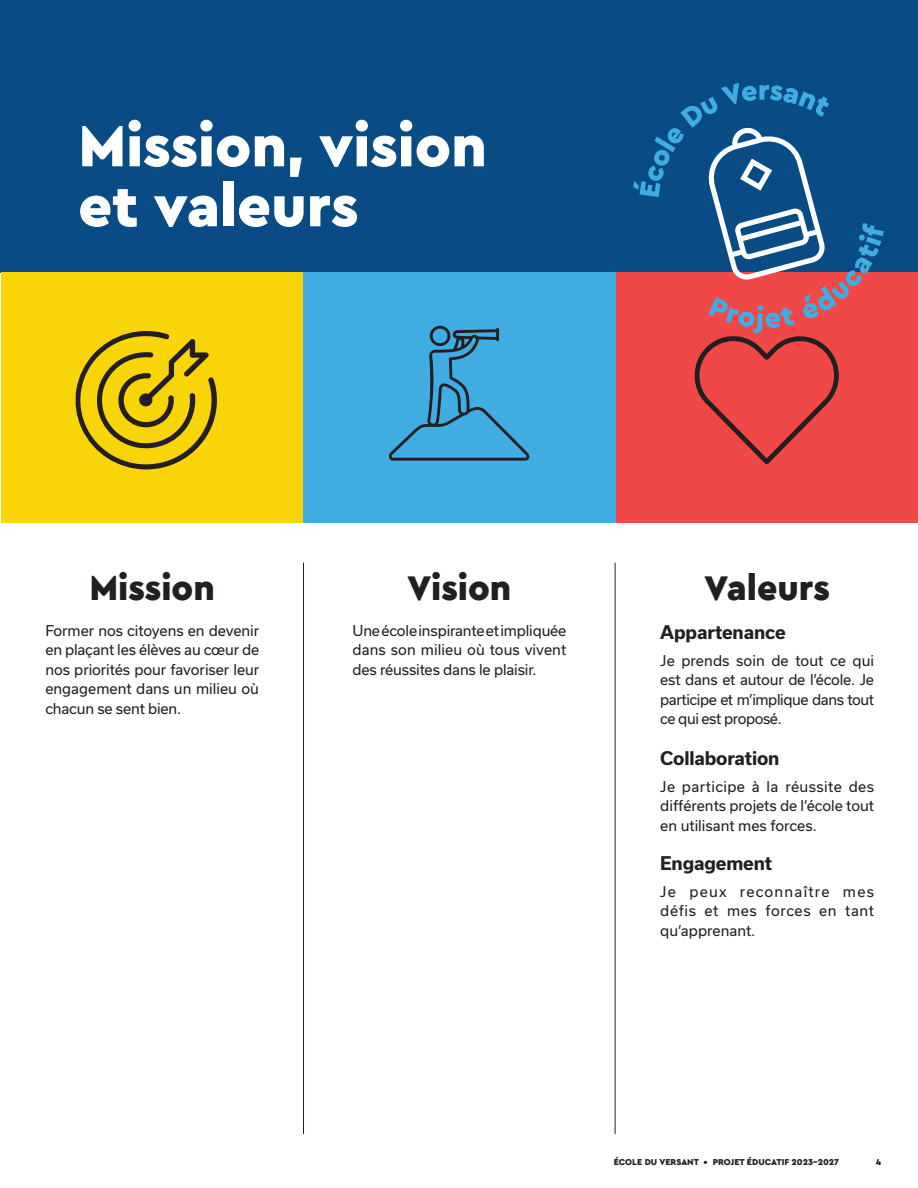
<style>
.page{position:relative;width:918px;height:1188px;background:#fff}
.page>*{position:absolute;margin:0;border:0;box-sizing:border-box;transform-origin:0 0}
.Titres{font:900 60px/60px "Cera Pro";color:#fff}
.Petit_titre{font:900 36px "Cera Pro";color:#231f20}
.Gros_texte_courant{font:700 18px "Usual";letter-spacing:-.01em;color:#231f20}
.Texte_courant{font:14.25px/19.5px "Usual";color:#231f20;text-align:justify}
.t1{font:900 9px "Cera Pro";color:#231f20}
</style>
<div class="page">
<div style="left:0;top:0;width:918px;height:272px;background:#094b85"></div>
<div style="left:1px;top:272px;width:302px;height:251px;background:#f8d409"></div>
<div style="left:615px;top:272px;width:303px;height:251px;background:#ef4847"></div>
<div style="left:303px;top:272px;width:312px;height:251px;background:#40ade2"></div>
<svg style="left:389px;top:325px;width:141px;height:136px"></svg>
<svg style="left:75px;top:331px;width:142px;height:138px"></svg>
<hr style="left:303px;top:563px;width:1px;height:571px;background:#231f20">
<hr style="left:615px;top:563px;width:1px;height:571px;background:#231f20">
<svg style="left:633px;top:83px;width:251px;height:381px"></svg>
<p class="Titres" style="left:78px;top:116px;width:410px">Mission, vision et valeurs</p>
<p class="Petit_titre" style="left:90px;top:560px;width:127px">Mission</p>
<p class="Petit_titre" style="left:407px;top:560px;width:105px">Vision</p>
<p class="Texte_courant" style="left:352px;top:621px;width:215px">Une école inspirante et impliquée dans son milieu où tous vivent des réussites dans le plaisir.</p>
<p class="Petit_titre" style="left:705px;top:560px;width:127px">Valeurs</p>
<p class="Texte_courant" style="left:45px;top:621px;width:215px">Former nos citoyens en devenir en plaçant les élèves au cœur de nos priorités pour favoriser leur engagement dans un milieu où chacun se sent bien.</p>
<p class="Gros_texte_courant" style="left:660px;top:622px;width:127px">Appartenance</p>
<p class="Texte_courant" style="left:660px;top:651px;width:215px">Je prends soin de tout ce qui est dans et autour de l’école. Je participe et m’implique dans tout ce qui est proposé.</p>
<p class="Gros_texte_courant" style="left:660px;top:748px;width:121px">Collaboration</p>
<p class="Texte_courant" style="left:660px;top:777px;width:215px">Je participe à la réussite des différents projets de l’école tout en utilisant mes forces.</p>
<p class="Gros_texte_courant" style="left:660px;top:853px;width:113px">Engagement</p>
<p class="Texte_courant" style="left:660px;top:882px;width:215px">Je peux reconnaître mes défis et mes forces en tant qu’apprenant.</p>
<p class="t1" style="left:614px;top:1155px;width:227px">ÉCOLE DU VERSANT • PROJET ÉDUCATIF 2023-2027</p>
<p class="t1" style="left:876px;top:1155px;width:7px">4</p>
</div>
